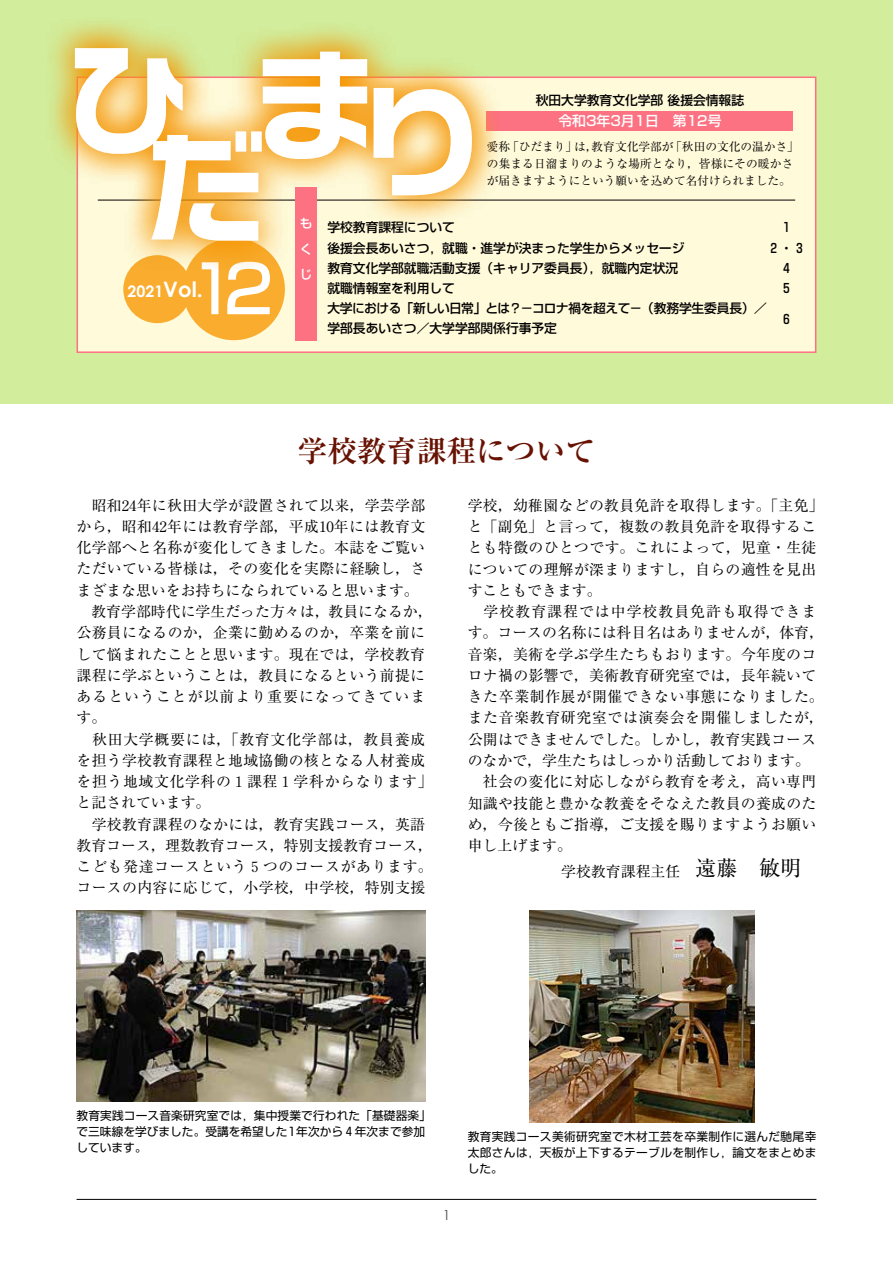
<style>
.page{position:relative;width:893px;height:1263px;background:#fff}
.page>*{position:absolute;margin:0;border:0;box-sizing:border-box;transform-origin:0 0}
.t1{font:500 65.85px "Shin Go";color:#fff}
.t2{font:700 29.7px "Ryumin";color:#671203}
.t3{font:700 15.9px "Century Gothic";color:#fff}
.t4{font:14.85px/21.3px "Ryumin";letter-spacing:.02em;color:#000}
.t5{font:14.85px "Ryumin";color:#000}
.t6{font:500 13.8px "Shin Go";color:#fff}
.t7{font:13.8px "Century Gothic";color:#4e4e4f}
.t8{font:500 12.75px/20.2px "Shin Go";color:#000}
.t9{font:500 12.75px/25.5px "Shin Go";color:#fff;text-align:justify}
.t10{font:11.7px/15.9px "Shin Go";letter-spacing:.01em;color:#000}
.t11{font:11.7px/17px "Ryumin";color:#000}
.s1{font-size:21.3px}
</style>
<div class="page">
<hr style="left:77px;top:1199px;width:739px;height:1px;background:#000">
<div style="left:0;top:0;width:893px;height:404px;background:#d2ed9c"></div>
<div style="left:77px;top:77px;width:739px;height:276px;background:#fffada;border:2px solid #fd7283"></div>
<div style="left:487px;top:112px;width:306px;height:19px;background:#fd7283"></div>
<div style="left:183px;top:238px;width:102px;height:102px;background:#f9ac2d;border-radius:50%"></div>
<div style="left:123px;top:255px;width:68px;height:68px;background:#f9ac2d;border-radius:50%"></div>
<hr style="left:98px;top:200px;width:697px;height:1px;background:#000">
<div style="left:296px;top:187px;width:21px;height:153px;background:#fd7283"></div>
<svg style="left:52px;top:22px;width:451px;height:250px"></svg>
<svg style="left:75px;top:48px;width:292px;height:193px"></svg>
<svg style="left:374px;top:88px;width:98px;height:107px;background:#fce5bc"></svg>
<img style="left:77px;top:910px;width:348px;height:191px">
<img style="left:529px;top:910px;width:226px;height:213px">
<p class="t8" style="left:536px;top:89px;width:210px">秋田大学教育文化学部後援会情報誌</p>
<p class="t6" style="left:558px;top:112px;width:164px">令和3年3月1日　第12号</p>
<h1 class="t1" style="left:180px;top:246px;width:96px">１2</h1>
<p class="t3" style="left:128px;top:281px;width:77px">2021<span class="s1">Vol.</span></p>
<p class="t9" style="left:300px;top:210px;width:13px">もくじ</p>
<p class="t11" style="left:487px;top:138px;width:313px">愛称「ひだまり」は，教育文化学部が「秋田の文化の温かさ」の集まる日溜まりのような場所となり，皆様にその暖かさが届きますようにという願いを込めて名付けられました。</p>
<p class="t8" style="left:327px;top:217px;width:129px">学校教育課程について</p>
<p class="t8" style="left:780px;top:217px;width:14px">１</p>
<p class="t8" style="left:327px;top:237px;width:359px">後援会長あいさつ，就職・進学が決まった学生からメッセージ</p>
<p class="t8" style="left:767px;top:237px;width:40px">２・３</p>
<p class="t8" style="left:327px;top:257px;width:352px">教育文化学部就職活動支援（キャリア委員長），就職内定状況</p>
<p class="t8" style="left:780px;top:257px;width:14px">４</p>
<p class="t8" style="left:327px;top:277px;width:129px">就職情報室を利用して</p>
<p class="t8" style="left:780px;top:277px;width:14px">５</p>
<p class="t8" style="left:327px;top:298px;width:441px">大学における「新しい日常」とは？−コロナ禍を超えて−（教務学生委員長）／学部長あいさつ／大学学部関係行事予定</p>
<p class="t8" style="left:780px;top:308px;width:14px">６</p>
<h2 class="t2" style="left:298px;top:433px;width:299px">学校教育課程について</h2>
<p class="t4" style="left:77px;top:494px;width:358px">　昭和24年に秋田大学が設置されて以来，学芸学部から，昭和42年には教育学部，平成10年には教育文化学部へと名称が変化してきました。本誌をご覧いただいている皆様は，その変化を実際に経験し，さまざまな思いをお持ちになられていると思います。　教育学部時代に学生だった方々は，教員になるか，公務員になるのか，企業に勤めるのか，卒業を前にして悩まれたことと思います。現在では，学校教育課程に学ぶということは，教員になるという前提にあるということが以前より重要になってきています。<br>　秋田大学概要には，「教育文化学部は，教員養成を担う学校教育課程と地域協働の核となる人材養成を担う地域文化学科の１課程１学科からなります」と記されています。<br>　学校教育課程のなかには，教育実践コース，英語教育コース，理数教育コース，特別支援教育コース，こども発達コースという５つのコースがあります。コースの内容に応じて，小学校，中学校，特別支援</p>
<p class="t4" style="left:468px;top:494px;width:358px">学校，幼稚園などの教員免許を取得します。「主免」と「副免」と言って，複数の教員免許を取得することも特徴のひとつです。これによって，児童・生徒についての理解が深まりますし，自らの適性を見出すこともできます。<br>　学校教育課程では中学校教員免許も取得できます。コースの名称には科目名はありませんが，体育，音楽，美術を学ぶ学生たちもおります。今年度のコロナ禍の影響で，美術教育研究室では，長年続いてきた卒業制作展が開催できない事態になりました。また音楽教育研究室では演奏会を開催しましたが，公開はできませんでした。しかし，教育実践コースのなかで，学生たちはしっかり活動しております。　社会の変化に対応しながら教育を考え，高い専門知識や技能と豊かな教養をそなえた教員の養成のため，今後ともご指導，ご支援を賜りますようお願い申し上げます。</p>
<p class="t5" style="left:561px;top:862px;width:242px">学校教育課程主任　<span class="s1">遠藤　敏明</span></p>
<p class="t10" style="left:77px;top:1107px;width:356px">教育実践コース音楽研究室では，集中授業で行われた「基礎器楽」で三味線を学びました。受講を希望した1年次から４年次まで参加しています。</p>
<p class="t7" style="left:443px;top:1206px;width:9px">1</p>
<p class="t10" style="left:468px;top:1128px;width:350px;text-align:justify">教育実践コース美術研究室で木材工芸を卒業制作に選んだ馳尾幸太郎さんは，天板が上下するテーブルを制作し，論文をまとめました。</p>
</div>
